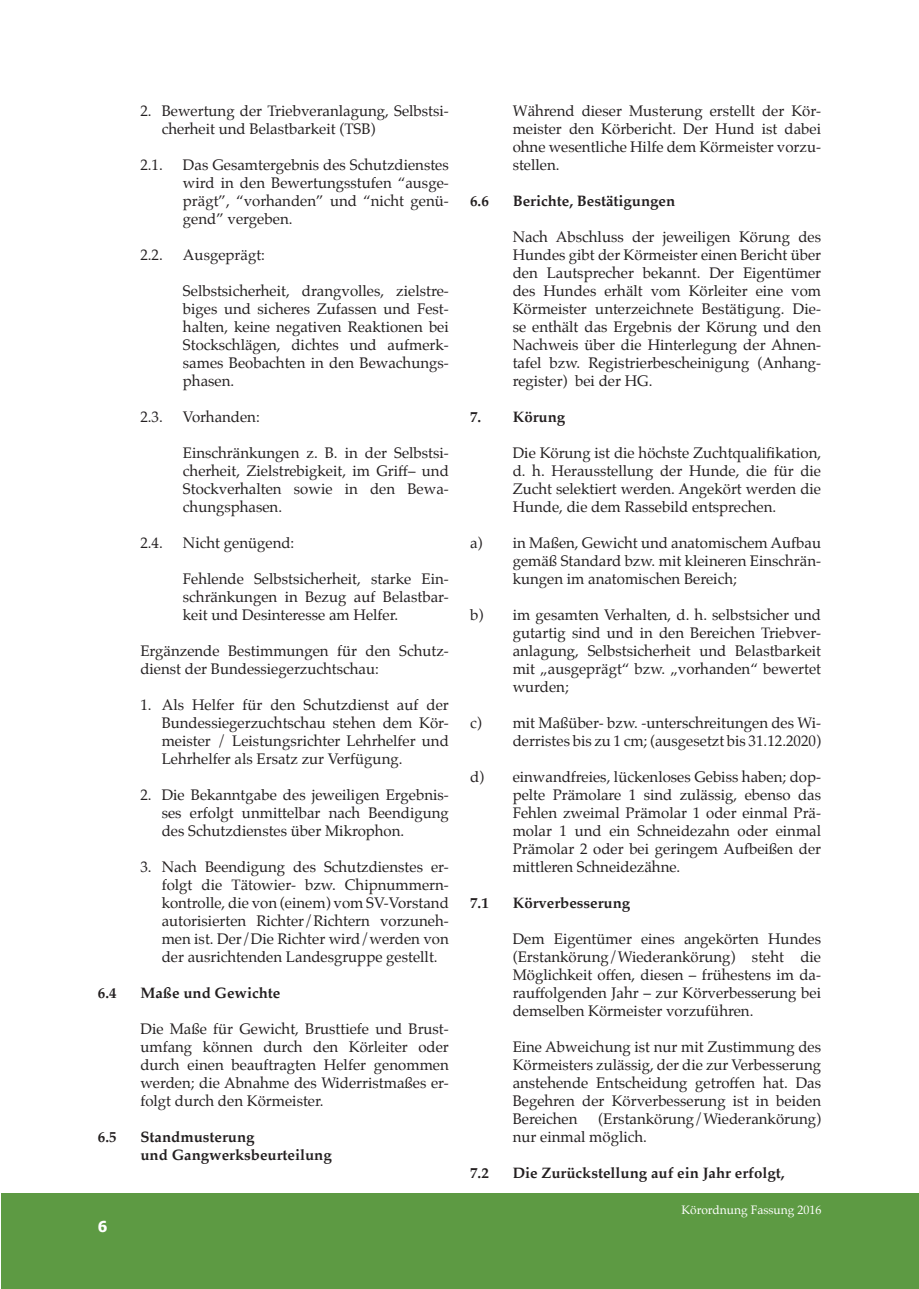
<style>
.page{position:relative;width:919px;height:1289px;background:#fff}
.page>*{position:absolute;margin:0;border:0;box-sizing:border-box;transform-origin:0 0}
.t1{font:15px/18px "Palatino";color:#231f20;text-align:justify}
.Überschrift_1{font:700 15px/18px "Palatino";color:#231f20}
.t2{font:700 15px "Tahoma";color:#fff}
.t3{font:12px "Palatino";color:#fff}
</style>
<div class="page">
<div style="left:1px;top:1192px;width:917px;height:96px;background:#5d9a43"></div>
<p class="t1" style="left:162px;top:102px;width:289px;text-indent:-21px">2. Bewertung der Triebveranlagung, Selbstsi&shy;cherheit und Belastbarkeit (TSB)</p>
<p class="t1" style="left:140px;top:156px;width:24px">2.1.</p>
<p class="t1" style="left:183px;top:156px;width:267px">Das Gesamtergebnis des Schutzdienstes wird in den Bewertungsstufen “ausge&shy;prägt”, “vorhanden” und “nicht genü&shy;gend” vergeben.</p>
<p class="t1" style="left:140px;top:246px;width:24px">2.2.</p>
<p class="t1" style="left:183px;top:246px;width:84px">Ausgeprägt:</p>
<p class="t1" style="left:183px;top:282px;width:267px">Selbstsicherheit, drangvolles, zielstre&shy;biges und sicheres Zufassen und Fest&shy;halten, keine negativen Reaktionen bei Stockschlägen, dichtes und aufmerk&shy;sames Beobachten in den Bewachungs&shy;phasen.</p>
<p class="t1" style="left:140px;top:408px;width:24px">2.3.</p>
<p class="t1" style="left:183px;top:408px;width:78px">Vorhanden:</p>
<p class="t1" style="left:183px;top:444px;width:267px">Einschränkungen z. B. in der Selbstsi&shy;cherheit, Zielstrebigkeit, im Griff– und Stockverhalten sowie in den Bewa&shy;chungsphasen.</p>
<p class="t1" style="left:140px;top:534px;width:24px">2.4.</p>
<p class="t1" style="left:183px;top:534px;width:113px">Nicht genügend:</p>
<p class="t1" style="left:183px;top:570px;width:267px">Fehlende Selbstsicherheit, starke Ein&shy;schränkungen in Bezug auf Belastbar&shy;keit und Desinteresse am Helfer.</p>
<p class="t1" style="left:140px;top:642px;width:310px">Ergänzende Bestimmungen für den Schutz&shy;dienst der Bundessiegerzuchtschau:</p>
<p class="t1" style="left:162px;top:696px;width:289px;text-indent:-21px">1. Als Helfer für den Schutzdienst auf der Bundessiegerzuchtschau stehen dem Kör&shy;meister / Leistungsrichter Lehrhelfer und Lehrhelfer als Ersatz zur Verfügung.</p>
<p class="t1" style="left:162px;top:786px;width:289px;text-indent:-21px">2. Die Bekanntgabe des jeweiligen Ergebnis&shy;ses erfolgt unmittelbar nach Beendigung des Schutzdienstes über Mikrophon.</p>
<p class="t1" style="left:162px;top:858px;width:289px;text-indent:-21px">3. Nach Beendigung des Schutzdienstes er&shy;folgt die Tätowier- bzw. Chipnummern&shy;kontrolle, die von (einem) vom SV-Vorstand autorisierten Richter/Richtern vorzuneh&shy;men ist. Der/Die Richter wird/werden von der ausrichtenden Landesgruppe gestellt.</p>
<p class="Überschrift_1" style="left:98px;top:983px;width:20px">6.4</p>
<p class="Überschrift_1" style="left:140px;top:983px;width:141px">Maße und Gewichte</p>
<p class="t1" style="left:140px;top:1020px;width:310px">Die Maße für Gewicht, Brusttiefe und Brust&shy;umfang können durch den Körleiter oder durch einen beauftragten Helfer genommen werden; die Abnahme des Widerristmaßes er&shy;folgt durch den Körmeister.</p>
<p class="Überschrift_1" style="left:98px;top:1127px;width:20px">6.5</p>
<p class="Überschrift_1" style="left:140px;top:1127px;width:193px">Standmusterung<br>und Gangwerksbeurteilung</p>
<p class="t2" style="left:98px;top:1216px;width:11px">6</p>
<p class="t1" style="left:512px;top:102px;width:310px">Während dieser Musterung erstellt der Kör&shy;meister den Körbericht. Der Hund ist dabei ohne wesentliche Hilfe dem Körmeister vorzu&shy;stellen.</p>
<p class="Überschrift_1" style="left:470px;top:191px;width:20px">6.6</p>
<p class="Überschrift_1" style="left:512px;top:191px;width:164px">Berichte, Bestätigungen</p>
<p class="t1" style="left:512px;top:228px;width:310px">Nach Abschluss der jeweiligen Körung des Hundes gibt der Körmeister einen Bericht über den Lautsprecher bekannt. Der Eigentümer des Hundes erhält vom Körleiter eine vom Körmeister unterzeichnete Bestätigung. Die&shy;se enthält das Ergebnis der Körung und den Nachweis über die Hinterlegung der Ahnen&shy;tafel bzw. Registrierbescheinigung (Anhang&shy;register) bei der HG.</p>
<p class="Überschrift_1" style="left:470px;top:407px;width:97px">7. Körung</p>
<p class="t1" style="left:512px;top:444px;width:310px">Die Körung ist die höchste Zuchtqualifikation, d. h. Herausstellung der Hunde, die für die Zucht selektiert werden. Angekört werden die Hunde, die dem Rassebild entsprechen.</p>
<p class="t1" style="left:512px;top:534px;width:310px;text-indent:-43px">a) in Maßen, Gewicht und anatomischem Aufbau gemäß Standard bzw. mit kleineren Einschrän&shy;kungen im anatomischen Bereich;</p>
<p class="t1" style="left:512px;top:606px;width:310px;text-indent:-43px">b) im gesamten Verhalten, d. h. selbstsicher und gutartig sind und in den Bereichen Triebver&shy;anlagung, Selbstsicherheit und Belastbarkeit mit „ausgeprägt“ bzw. „vorhanden“ bewertet wurden;</p>
<p class="t1" style="left:470px;top:714px;width:352px;text-align:right">c) mit Maßüber- bzw. -unterschreitungen des Wi&shy;derristes bis zu 1 cm; (ausgesetzt bis 31.12.2020)</p>
<p class="t1" style="left:512px;top:768px;width:310px;text-indent:-43px">d) einwandfreies, lückenloses Gebiss haben; dop&shy;pelte Prämolare 1 sind zulässig, ebenso das Fehlen zweimal Prämolar 1 oder einmal Prä&shy;molar 1 und ein Schneidezahn oder einmal Prämolar 2 oder bei geringem Aufbeißen der mittleren Schneidezähne.</p>
<p class="Überschrift_1" style="left:470px;top:893px;width:20px">7.1</p>
<p class="Überschrift_1" style="left:512px;top:893px;width:119px">Körverbesserung</p>
<p class="t1" style="left:512px;top:930px;width:310px">Dem Eigentümer eines angekörten Hundes (Erstankörung/Wiederankörung) steht die Möglichkeit offen, diesen – frühestens im da&shy;rauffolgenden Jahr – zur Körverbesserung bei demselben Körmeister vorzuführen.</p>
<p class="t1" style="left:512px;top:1038px;width:310px">Eine Abweichung ist nur mit Zustimmung des Körmeisters zulässig, der die zur Verbesserung anstehende Entscheidung getroffen hat. Das Begehren der Körverbesserung ist in beiden Bereichen</p>
<p class="t1" style="left:512px;top:1110px;width:310px;text-indent:85px">(Erstankörung/Wiederankörung) nur einmal möglich.</p>
<p class="Überschrift_1" style="left:470px;top:1163px;width:20px">7.2</p>
<p class="Überschrift_1" style="left:512px;top:1163px;width:273px">Die Zurückstellung auf ein Jahr erfolgt,</p>
<p class="t3" style="left:681px;top:1200px;width:141px">Körordnung Fassung 2016</p>
</div>
